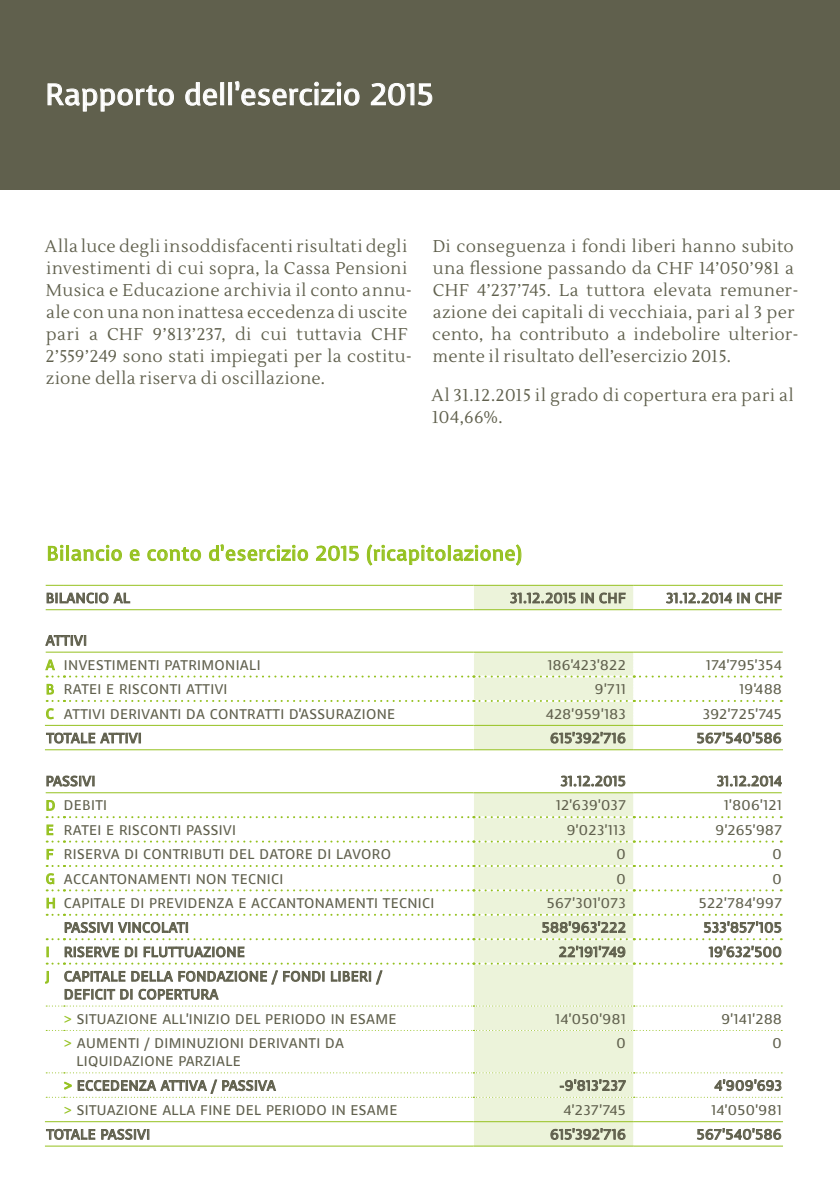
<style>
.page{position:relative;width:840px;height:1191px;background:#fff}
.page>*{position:absolute;margin:0;border:0;box-sizing:border-box;transform-origin:0 0}
.t1{font:30px "Voces";color:#fff}
.t2{font:20px "Voces";letter-spacing:.025em;color:#95c11f}
.t3{font:17px/22px "Lustria";letter-spacing:.025em;color:#60604d}
.t4{font:14px/18px "Voces";letter-spacing:.025em;color:#60604d}
.s1{color:#95c11f}
</style>
<div class="page">
<div style="left:0;top:0;width:839px;height:189px;background:#60604d"></div>
<svg style="left:47px;top:83px;width:127px;height:29px"></svg>
<svg style="left:185px;top:82px;width:32px;height:24px"></svg>
<div style="left:220px;top:82px;width:4px;height:23px;border:1px solid #fff"></div>
<div style="left:228px;top:82px;width:4px;height:23px;border:1px solid #fff"></div>
<svg style="left:234px;top:81px;width:125px;height:25px"></svg>
<svg style="left:370px;top:83px;width:62px;height:23px"></svg>
<svg style="left:48px;top:544px;width:16px;height:17px"></svg>
<div style="left:66px;top:545px;width:3px;height:15px;border:1px solid #95c11f"></div>
<svg style="left:71px;top:544px;width:51px;height:18px"></svg>
<svg style="left:130px;top:549px;width:10px;height:12px"></svg>
<svg style="left:147px;top:547px;width:54px;height:14px"></svg>
<svg style="left:209px;top:544px;width:99px;height:17px"></svg>
<svg style="left:316px;top:545px;width:43px;height:16px"></svg>
<svg style="left:366px;top:544px;width:155px;height:22px"></svg>
<svg style="left:473px;top:586px;width:160px;height:484px;fill:#ecf3da"></svg>
<div style="left:473px;top:750px;width:160px;height:42px;background:#fff"></div>
<hr style="left:64px;top:585px;width:409px;height:1px;background:#95c11f">
<hr style="left:473px;top:585px;width:160px;height:1px;background:#95c11f">
<hr style="left:633px;top:585px;width:149px;height:1px;background:#95c11f">
<hr style="left:64px;top:609px;width:409px;height:1px;background:#95c11f">
<hr style="left:473px;top:609px;width:160px;height:1px;background:#95c11f">
<hr style="left:633px;top:609px;width:148px;height:1px;background:#95c11f">
<svg style="left:46px;top:585px;width:84px;height:25px"></svg>
<svg style="left:509px;top:588px;width:116px;height:19px"></svg>
<svg style="left:666px;top:592px;width:116px;height:12px"></svg>
<svg style="left:45px;top:630px;width:737px;height:120px"></svg>
<svg style="left:45px;top:775px;width:737px;height:256px"></svg>
<svg style="left:45px;top:1070px;width:737px;height:76px"></svg>
<h1 class="t1" style="left:45px;top:74px;width:389px">Rapporto dell’esercizio 2015</h1>
<p class="t3" style="left:45px;top:235px;width:368px">Alla luce degli insoddisfacenti risultati degli investimenti di cui sopra, la Cassa Pensioni Musica e Educazione archivia il conto annu&shy;ale con una non inattesa eccedenza di uscite pari a CHF 9’813’237, di cui tuttavia CHF 2’559’249 sono stati impiegati per la costitu&shy;zione della riserva di oscillazione.</p>
<p class="t3" style="left:432px;top:235px;width:368px">Di conseguenza i fondi liberi hanno subito una flessione passando da CHF 14’050’981 a CHF 4’237’745. La tuttora elevata remuner&shy;azione dei capitali di vecchiaia, pari al 3 per cento, ha contributo a indebolire ulterior&shy;mente il risultato dell’esercizio 2015.</p>
<p class="t3" style="left:431px;top:384px;width:364px">Al 31.12.2015 il grado di copertura era pari al<br>104,66%.</p>
<h2 class="t2" style="left:46px;top:540px;width:477px">Bilancio e conto d’esercizio 2015 (ricapitolazione)</h2>
<p class="t4" style="left:46px;top:589px;width:86px">BILANCIO AL</p>
<p class="t4" style="left:509px;top:589px;width:117px">31.12.2015 IN CHF</p>
<p class="t4" style="left:665px;top:589px;width:117px">31.12.2014 IN CHF</p>
<p class="t4" style="left:46px;top:628px;width:216px;line-height:24.4px">ATTIVI<br><span class="s1">A</span> INVESTIMENTI PATRIMONIALI</p>
<p class="t4" style="left:547px;top:656px;width:79px">186'423'822</p>
<p class="t4" style="left:705px;top:656px;width:77px">174'795'354</p>
<p class="t4" style="left:46px;top:680px;width:183px"><span class="s1">B</span> RATEI E RISCONTI ATTIVI</p>
<p class="t4" style="left:594px;top:680px;width:32px">9'711</p>
<p class="t4" style="left:739px;top:680px;width:44px">19'488</p>
<p class="t4" style="left:46px;top:705px;width:351px"><span class="s1">C</span> ATTIVI DERIVANTI DA CONTRATTI D'ASSURAZIONE</p>
<p class="t4" style="left:545px;top:705px;width:81px">428'959'183</p>
<p class="t4" style="left:702px;top:705px;width:81px">392'725'745</p>
<p class="t4" style="left:46px;top:729px;width:97px">TOTALE ATTIVI</p>
<p class="t4" style="left:550px;top:729px;width:77px">615'392'716</p>
<p class="t4" style="left:696px;top:729px;width:86px">567'540'586</p>
<p class="t4" style="left:46px;top:772px;width:51px">PASSIVI</p>
<p class="t4" style="left:560px;top:772px;width:67px">31.12.2015</p>
<p class="t4" style="left:716px;top:772px;width:66px">31.12.2014</p>
<p class="t4" style="left:46px;top:796px;width:63px"><span class="s1">D</span> DEBITI</p>
<p class="t4" style="left:555px;top:796px;width:71px">12'639'037</p>
<p class="t4" style="left:723px;top:796px;width:59px">1'806'121</p>
<p class="t4" style="left:46px;top:821px;width:192px"><span class="s1">E</span> RATEI E RISCONTI PASSIVI</p>
<p class="t4" style="left:566px;top:821px;width:60px">9'023'113</p>
<p class="t4" style="left:715px;top:821px;width:68px">9'265'987</p>
<p class="t4" style="left:46px;top:845px;width:347px"><span class="s1">F</span> RISERVA DI CONTRIBUTI DEL DATORE DI LAVORO</p>
<p class="t4" style="left:616px;top:845px;width:11px">0</p>
<p class="t4" style="left:772px;top:845px;width:11px">0</p>
<p class="t4" style="left:46px;top:870px;width:239px"><span class="s1">G</span> ACCANTONAMENTI NON TECNICI</p>
<p class="t4" style="left:616px;top:870px;width:11px">0</p>
<p class="t4" style="left:772px;top:870px;width:11px">0</p>
<p class="t4" style="left:46px;top:894px;width:390px"><span class="s1">H</span> CAPITALE DI PREVIDENZA E ACCANTONAMENTI TECNICI</p>
<p class="t4" style="left:546px;top:894px;width:80px">567'301'073</p>
<p class="t4" style="left:698px;top:894px;width:84px">522'784'997</p>
<p class="t4" style="left:64px;top:918px;width:126px">PASSIVI VINCOLATI</p>
<p class="t4" style="left:541px;top:918px;width:85px">588'963'222</p>
<p class="t4" style="left:703px;top:918px;width:80px">533'857'105</p>
<p class="t4" style="left:46px;top:943px;width:200px"><span class="s1">I</span> RISERVE DI FLUTTUAZIONE</p>
<p class="t4" style="left:558px;top:943px;width:68px">22'191'749</p>
<p class="t4" style="left:708px;top:943px;width:74px">19'632'500</p>
<p class="t4" style="left:64px;top:967px;width:319px;text-indent:-18px"><span class="s1">J</span> CAPITALE DELLA FONDAZIONE / FONDI LIBERI /<br>DEFICIT DI COPERTURA</p>
<p class="t4" style="left:64px;top:1010px;width:334px"><span class="s1">&gt;</span> SITUAZIONE ALL'INIZIO DEL PERIODO IN ESAME</p>
<p class="t4" style="left:555px;top:1010px;width:72px">14'050'981</p>
<p class="t4" style="left:721px;top:1010px;width:62px">9'141'288</p>
<p class="t4" style="left:76px;top:1034px;width:269px;text-indent:-12px"><span class="s1">&gt;</span> AUMENTI / DIMINUZIONI DERIVANTI DA<br>LIQUIDAZIONE PARZIALE</p>
<p class="t4" style="left:616px;top:1034px;width:11px">0</p>
<p class="t4" style="left:772px;top:1034px;width:11px">0</p>
<p class="t4" style="left:64px;top:1076px;width:213px"><span class="s1">&gt;</span> ECCEDENZA ATTIVA / PASSIVA</p>
<p class="t4" style="left:559px;top:1076px;width:68px">-9'813'237</p>
<p class="t4" style="left:714px;top:1076px;width:69px">4'909'693</p>
<p class="t4" style="left:64px;top:1101px;width:335px"><span class="s1">&gt;</span> SITUAZIONE ALLA FINE DEL PERIODO IN ESAME</p>
<p class="t4" style="left:563px;top:1101px;width:63px">4'237'745</p>
<p class="t4" style="left:711px;top:1101px;width:72px">14'050'981</p>
<p class="t4" style="left:46px;top:1125px;width:105px">TOTALE PASSIVI</p>
<p class="t4" style="left:550px;top:1125px;width:77px">615'392'716</p>
<p class="t4" style="left:696px;top:1125px;width:86px">567'540'586</p>
</div>
